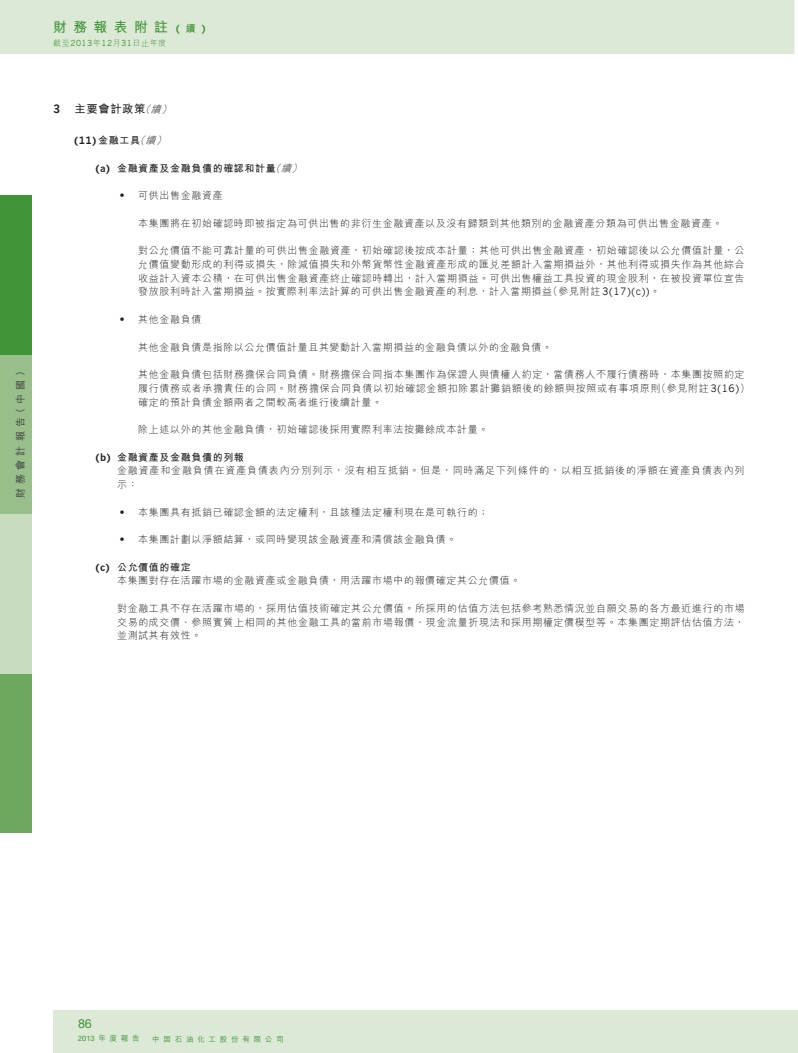
<style>
.page{position:relative;width:798px;height:1053px;background:#fff}
.page>*{position:absolute;margin:0;border:0;box-sizing:border-box;transform-origin:0 0}
.t1{font:700 13.75px "M Hei HK";letter-spacing:.47em;color:#3f9537}
.t2{font:12.5px "Helvetica Neue LT Std";color:#3f9537}
.t3{font:700 11.25px "M Hei HK";letter-spacing:.06em;color:#231f20}
.t4{font:700 11.25px "News Gothic";color:#231f20}
.t5{font:300 10px/13.8px "M Hei HK";letter-spacing:.06em;color:#231f20;text-align:justify}
.t6{font:300 10px/13.8px "M Hei HK";letter-spacing:.085em;color:#231f20}
.t7{font:700 10px "M Hei HK";letter-spacing:.06em;color:#231f20}
.t8{font:700 10px "News Gothic";color:#231f20}
.t9{font:500 10px "M Hei HK";letter-spacing:.415em;color:#3e3e3f}
.t10{font:300 8.12px "M Hei HK";letter-spacing:.06em;color:#3f9537}
.t11{font:500 7.5px "M Hei HK";letter-spacing:.5em;color:#3f9537}
.t12{font:7.5px "Helvetica Neue LT Std";color:#3f9537}
.s1{font-family:"News Gothic";font-size:10px}
.s2{font-size:10px}
.s3{font-family:"News Gothic";font-weight:400}
.s4{font-weight:300;font-style:italic;font-size:10px}
.s5{font-family:"M Hei HK"}
.s6{font-family:"M Hei HK";font-weight:300;font-style:italic}
.s7{font-family:"News Gothic"}
.s8{font-weight:300;font-style:italic}
.s9{font-family:"News Gothic";font-weight:700}
.s10{font-weight:700}
.s11{font-family:"M Hei HK";font-weight:500}
.s12{font-family:"M Hei HKS"}
</style>
<div class="page">
<div style="left:0;top:0;width:794px;height:54px;background:#dde9d7"></div>
<div style="left:53px;top:1010px;width:744px;height:42px;background:#dde9d7"></div>
<div style="left:0;top:673px;width:32px;height:160px;background:#6ea85e"></div>
<div style="left:0;top:514px;width:32px;height:159px;background:#c8ddc0"></div>
<div style="left:0;top:354px;width:32px;height:160px;background:#99c08b"></div>
<div style="left:0;top:195px;width:32px;height:159px;background:#3f9537"></div>
<p class="t9" style="left:13px;top:498px;width:134px;rotate:-90deg">財務會計報告（中國）</p>
<h1 class="t1" style="left:53px;top:17px;width:154px">財務報表附註 <span class="s1">(</span> <span class="s2">續</span> <span class="s1">)</span></h1>
<p class="t10" style="left:53px;top:39px;width:115px">截至<span class="s3">2013</span>年<span class="s3">12</span>月<span class="s3">31</span>日止年度</p>
<p class="t4" style="left:53px;top:102px;width:9px">3</p>
<p class="t3" style="left:74px;top:100px;width:101px">主要會計政策<span class="s4">（續）</span></p>
<p class="t8" style="left:74px;top:134px;width:96px">(11) <span class="s5">金融工具</span><span class="s6">（續）</span></p>
<p class="t7" style="left:96px;top:161px;width:210px"><span class="s7">(a)</span> 金融資產及金融負債的確認和計量<span class="s8">（續）</span></p>
<p class="t5" style="left:117px;top:188px;width:107px">‧ 可供出售金融資產</p>
<p class="t5" style="left:138px;top:216px;width:585px">本集團將在初始確認時即被指定為可供出售的非衍生金融資產以及沒有歸類到其他類別的金融資產分類為可供出售金融資產。</p>
<p class="t5" style="left:138px;top:243px;width:607px">對公允價值不能可靠計量的可供出售金融資產，初始確認後按成本計量；其他可供出售金融資產，初始確認後以公允價值計量，公允價值變動形成的利得或損失，除減值損失和外幣貨幣性金融資產形成的匯兌差額計入當期損益外，其他利得或損失作為其他綜合收益計入資本公積，在可供出售金融資產終止確認時轉出，計入當期損益。可供出售權益工具投資的現金股利，在被投資單位宣告發放股利時計入當期損益。按實際利率法計算的可供出售金融資產的利息，計入當期損益（參見附註 <span class="s3">3(17)(c))</span>。</p>
<p class="t5" style="left:117px;top:312px;width:86px">‧ 其他金融負債</p>
<p class="t5" style="left:138px;top:340px;width:415px">其他金融負債是指除以公允價值計量且其變動計入當期損益的金融負債以外的金融負債。</p>
<p class="t5" style="left:138px;top:367px;width:612px;text-align:left">其他金融負債包括財務擔保合同負債。財務擔保合同指本集團作為保證人與債權人約定，當債務人不履行債務時，本集團按照約定履行債務或者承擔責任的合同。財務擔保合同負債以初始確認金額扣除累計攤銷額後的餘額與按照或有事項原則（參見附註 <span class="s3">3(16)</span>）確定的預計負債金額兩者之間較高者進行後續計量。</p>
<p class="t5" style="left:138px;top:422px;width:351px">除上述以外的其他金融負債，初始確認後採用實際利率法按攤餘成本計量。</p>
<p class="t6" style="left:117px;top:450px;width:628px;text-indent:-21px"><span class="s9">(b)</span> <span class="s10">金融資產及金融負債的列報<br></span>金融資產和金融負債在資產負債表內分別列示，沒有相互抵銷。但是，同時滿足下列條件的，以相互抵銷後的淨額在資產負債表內列示：</p>
<p class="t5" style="left:117px;top:505px;width:373px">‧ 本集團具有抵銷已確認金額的法定權利，且該種法定權利現在是可執行的；</p>
<p class="t5" style="left:117px;top:532px;width:341px">‧ 本集團計劃以淨額結算，或同時變現該金融資產和清償該金融負債。</p>
<p class="t5" style="left:117px;top:560px;width:404px;text-indent:-21px"><span class="s9">(c)</span> <span class="s10">公允價值的確定<br></span>本集團對存在活躍市場的金融資產或金融負債，用活躍市場中的報價確定其公允價值。</p>
<p class="t5" style="left:117px;top:601px;width:629px">對金融工具不存在活躍市場的，採用估值技術確定其公允價值。所採用的估值方法包括參考熟悉情況並自願交易的各方最近進行的市場交易的成交價、參照實質上相同的其他金融工具的當前市場報價、現金流量折現法和採用期權定價模型等。本集團定期評估估值方法，並測試其有效性。</p>
<p class="t2" style="left:78px;top:1015px;width:15px">86</p>
<p class="t12" style="left:78px;top:1033px;width:63px">2013<span class="s11">年度報告</span></p>
<p class="t11" style="left:152px;top:1033px;width:133px">中<span class="s12">國</span>石油化工股份有限公司</p>
</div>
